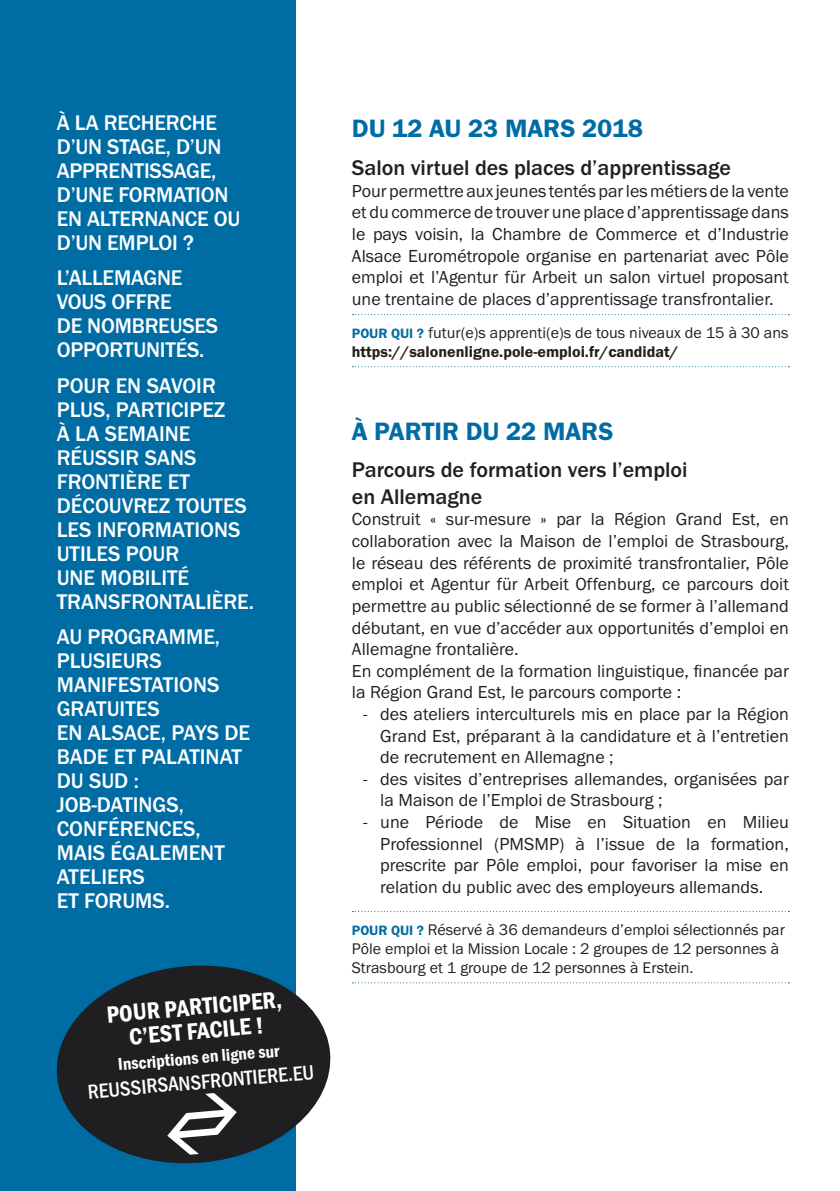
<style>
.page{position:relative;width:840px;height:1191px;background:#fff}
.page>*{position:absolute;margin:0;border:0;box-sizing:border-box;transform-origin:0 0}
.t1{font:26px "Franklin Gothic URW Dem";color:#006ca4}
.t2{font:24.4px/24.2px "Franklin Gothic URW Con Dem";color:#fff;text-align:center}
.t3{font:500 22px/24px "Franklin Gothic URW";color:#fff}
.t4{font:500 22px/26.4px "Franklin Gothic URW";color:#231f20}
.t5{font:500 21px "Franklin Gothic URW Con";color:#fff}
.t6{font:18px/21.6px "Franklin Gothic URW Boo";color:#231f20;text-align:justify}
.t7{font:17.8px "Franklin Gothic URW Con Dem";color:#fff}
.t8{font:16px/19.2px "Franklin Gothic URW Boo";color:#231f20}
.t9{font:16px "Franklin Gothic URW Dem";color:#231f20}
.s1{font-family:"Franklin Gothic URW Dem";font-size:14px;color:#006ca4}
</style>
<div class="page">
<div style="left:0;top:0;width:295px;height:1191px;background:#006ca4"></div>
<svg style="left:352px;top:314px;width:437px;height:1px"></svg>
<svg style="left:352px;top:366px;width:437px;height:1px"></svg>
<svg style="left:352px;top:911px;width:437px;height:1px"></svg>
<svg style="left:352px;top:982px;width:437px;height:1px"></svg>
<svg style="left:56px;top:959px;width:275px;height:210px;fill:#1f1e20"></svg>
<svg style="left:167px;top:1093px;width:69px;height:61px;background:#5e5d5f"></svg>
<p class="t3" style="left:57px;top:111px;width:185px">À LA RECHERCHE<br>D’UN STAGE, D’UN<br>APPRENTISSAGE,<br>D’UNE FORMATION<br>EN ALTERNANCE OU<br>D’UN EMPLOI ?</p>
<p class="t3" style="left:57px;top:266px;width:163px">L’ALLEMAGNE<br>VOUS OFFRE<br>DE NOMBREUSES<br>OPPORTUNITÉS.</p>
<p class="t3" style="left:57px;top:374px;width:199px">POUR EN SAVOIR<br>PLUS, PARTICIPEZ<br>À LA SEMAINE<br>RÉUSSIR SANS<br>FRONTIÈRE ET<br>DÉCOUVREZ TOUTES<br>LES INFORMATIONS<br>UTILES POUR<br>UNE MOBILITÉ<br>TRANSFRONTALIÈRE.</p>
<p class="t3" style="left:57px;top:625px;width:195px">AU PROGRAMME,<br>PLUSIEURS<br>MANIFESTATIONS<br>GRATUITES<br>EN ALSACE, PAYS DE<br>BADE ET PALATINAT<br>DU SUD :<br>JOB-DATINGS,<br>CONFÉRENCES,<br>MAIS ÉGALEMENT<br>ATELIERS<br>ET FORUMS.</p>
<h2 class="t2" style="left:106px;top:1002px;width:177px;rotate:-5deg">POUR PARTICIPER,<br>C’EST FACILE !</h2>
<p class="t7" style="left:117px;top:1054px;width:163px;rotate:-5deg">Inscriptions en ligne sur</p>
<p class="t5" style="left:86px;top:1077px;width:229px;rotate:-5deg">REUSSIRSANSFRONTIERE.EU</p>
<h1 class="t1" style="left:351px;top:113px;width:292px">DU 12 AU 23 MARS 2018</h1>
<p class="t4" style="left:351px;top:155px;width:380px">Salon virtuel des places d’apprentissage</p>
<p class="t6" style="left:351px;top:180px;width:438px">Pour permettre aux jeunes tentés par les métiers de la vente et du commerce de trouver une place d’apprentissage dans le pays voisin, la Chambre de Commerce et d’Industrie Alsace Eurométropole organise en partenariat avec Pôle emploi et l’Agentur für Arbeit un salon virtuel proposant une trentaine de places d’apprentissage transfrontalier.</p>
<p class="t8" style="left:351px;top:323px;width:438px"><span class="s1">POUR QUI ?</span> futur(e)s apprenti(e)s de tous niveaux de 15 à 30 ans</p>
<p class="t9" style="left:351px;top:342px;width:328px">https://salonenligne.pole-emploi.fr/candidat/</p>
<h1 class="t1" style="left:351px;top:415px;width:263px">À PARTIR DU 22 MARS</h1>
<p class="t4" style="left:351px;top:457px;width:337px">Parcours de formation vers l’emploi en Allemagne</p>
<p class="t6" style="left:351px;top:509px;width:438px;text-align:left">Construit « sur-mesure » par la Région Grand Est, en collaboration avec la Maison de l’emploi de Strasbourg, le réseau des référents de proximité transfrontalier, Pôle emploi et Agentur für Arbeit Offenburg, ce parcours doit permettre au public sélectionné de se former à l’allemand débutant, en vue d’accéder aux opportunités d’emploi en Allemagne frontalière.<br>En complément de la formation linguistique, financée par la Région Grand Est, le parcours comporte :</p>
<p class="t6" style="left:380px;top:703px;width:410px;text-indent:-17px">- des ateliers interculturels mis en place par la Région Grand Est, préparant à la candidature et à l’entretien de recrutement en Allemagne ;</p>
<p class="t6" style="left:380px;top:768px;width:410px;text-indent:-17px">- des visites d’entreprises allemandes, organisées par la Maison de l’Emploi de Strasbourg ;</p>
<p class="t6" style="left:380px;top:811px;width:410px;text-indent:-17px">- une Période de Mise en Situation en Milieu Professionnel (PMSMP) à l’issue de la formation, prescrite par Pôle emploi, pour favoriser la mise en relation du public avec des employeurs allemands.</p>
<p class="t8" style="left:351px;top:920px;width:434px"><span class="s1">POUR QUI ?</span> Réservé à 36 demandeurs d’emploi sélectionnés par<br>Pôle emploi et la Mission Locale : 2 groupes de 12 personnes à<br>Strasbourg et 1 groupe de 12 personnes à Erstein.</p>
</div>
